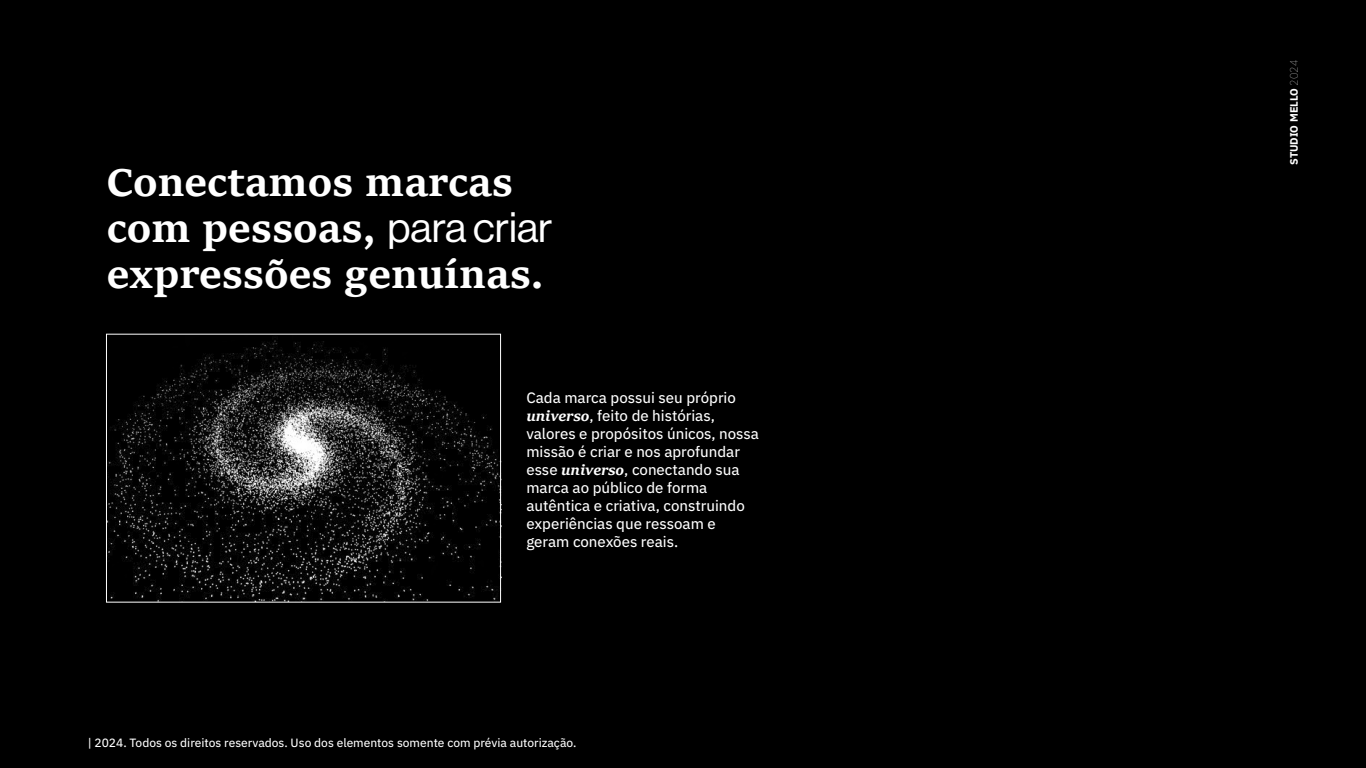
<style>
.page{position:relative;width:1366px;height:768px;background:#000}
.page>*{position:absolute;margin:0;border:0;box-sizing:border-box;transform-origin:0 0}
.t1{font:700 41.7px/46px "Sitka Text";color:#fff}
.t2{font:15px/18px "IBM Plex Sans Text";color:#fff}
.t3{font:12px "IBM Plex Sans Text";color:#fff}
.t4{font:700 10.8px "IBM Plex Sans";color:#fff}
.s1{font-family:"N Haas Grotesk DS Pro 55 Rg";font-weight:400}
.s2{font-family:"Sitka Text";font-weight:700;font-style:italic}
.s3{font-weight:100}
</style>
<div class="page">
<img style="left:108px;top:340px;width:391px;height:260px">
<div style="left:106px;top:334px;width:395px;height:268px;border:1px solid #fff"></div>
<h1 class="t1" style="left:107px;top:156px;width:447px">Conectamos marcas com pessoas, <span class="s1">para criar </span>expressões genuínas.</h1>
<p class="t2" style="left:526px;top:387px;width:234px">Cada marca possui seu próprio <span class="s2">universo</span>, feito de histórias, valores e propósitos únicos, nossa missão é criar e nos aprofundar esse <span class="s2">universo</span>, conectando sua marca ao público de forma autêntica e criativa, construindo experiências que ressoam e geram conexões reais.</p>
<p class="t3" style="left:88px;top:733px;width:490px">| 2024. Todos os direitos reservados. Uso dos elementos somente com prévia autorização.</p>
<p class="t4" style="left:1285px;top:165px;width:106px;rotate:-90deg">STUDIO MELLO <span class="s3">2024</span></p>
</div>
